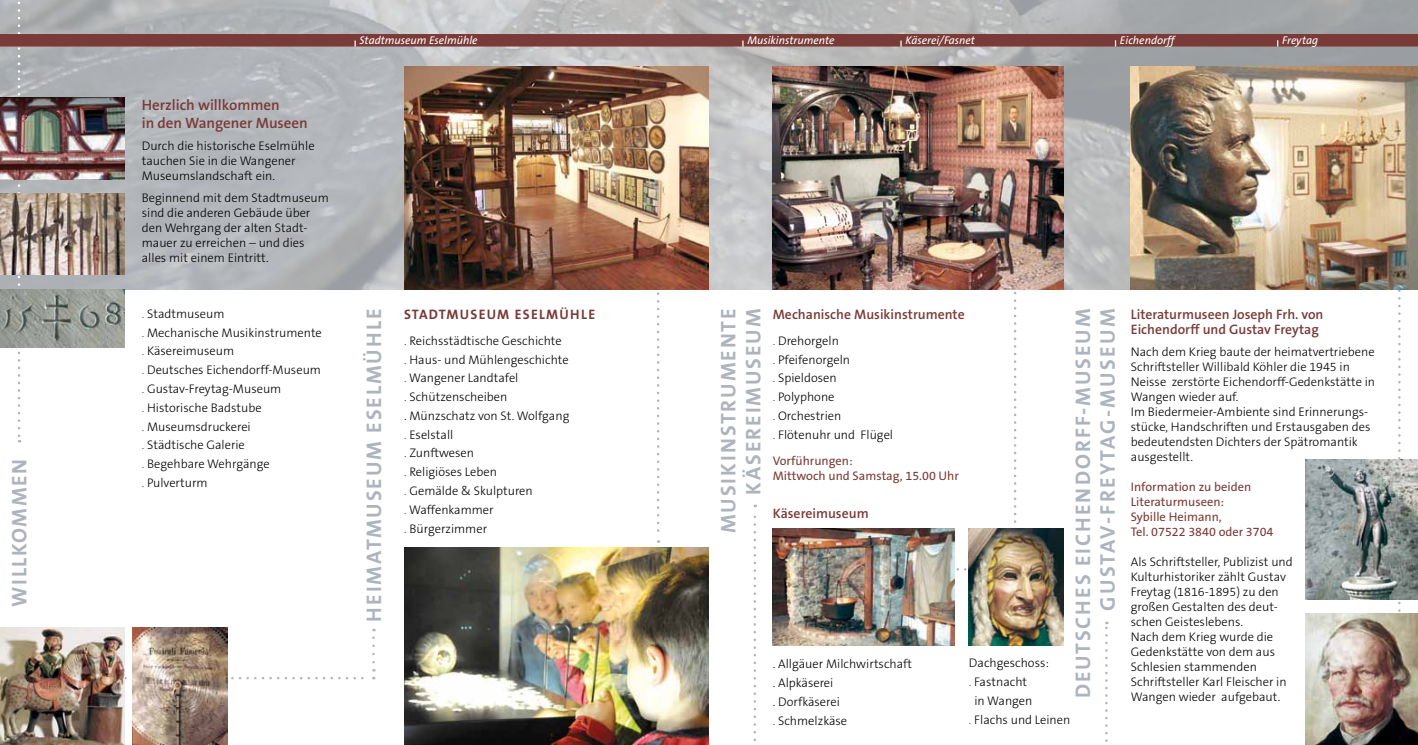
<style>
.page{position:relative;width:1418px;height:745px;background:#fff}
.page>*{position:absolute;margin:0;border:0;box-sizing:border-box;transform-origin:0 0}
.t1{font:700 21.25px "The Sans B7";letter-spacing:.09em;color:#adb4bd}
.t2{font:700 21.25px "The Sans B7";letter-spacing:.07em;color:#adb4bd}
.t3{font:600 15px/17.5px "The Sans B6";color:#7a3a37}
.t4{font:600 13.75px/15px "The Sans B6";color:#7a3a37}
.t5{font:700 13.75px "The Sans B7";letter-spacing:.09em;color:#7a3a37}
.t6{font:300 12.5px/18.8px "The Sans B3";color:#000}
.t7{font:12.5px/15px "The Sans B5 Plain";color:#7a3a37}
.t8{font:italic 11.25px "The Sans B5 Plain";color:#fff}
.s1{color:#7a3a37}
</style>
<div class="page">
<svg style="left:372px;top:628px;width:3px;height:28px"></svg>
<svg style="left:124px;top:668px;width:250px;height:11px"></svg>
<img style="left:0;top:0;width:1417px;height:289px">
<div style="left:0;top:34px;width:1417px;height:12px;background:#7a3a37"></div>
<svg style="left:354px;top:40px;width:2px;height:7px"></svg>
<svg style="left:1114px;top:40px;width:2px;height:6px"></svg>
<svg style="left:657px;top:289px;width:2px;height:253px"></svg>
<img style="left:772px;top:67px;width:291px;height:222px">
<img style="left:404px;top:67px;width:305px;height:222px">
<img style="left:133px;top:627px;width:94px;height:117px">
<svg style="left:1105px;top:621px;width:2px;height:121px"></svg>
<hr style="left:1127px;top:173px;width:244px;height:2px;background:#d2bab4">
<svg style="left:1397px;top:289px;width:3px;height:323px"></svg>
<img style="left:1305px;top:459px;width:112px;height:140px">
<img style="left:1305px;top:613px;width:112px;height:131px">
<img style="left:0;top:627px;width:124px;height:117px">
<svg style="left:18px;top:0;width:2px;height:442px"></svg>
<img style="left:0;top:193px;width:124px;height:81px">
<img style="left:0;top:97px;width:124px;height:82px">
<img style="left:0;top:289px;width:124px;height:58px">
<svg style="left:753px;top:504px;width:3px;height:237px"></svg>
<img style="left:1130px;top:67px;width:287px;height:222px">
<svg style="left:928px;top:239px;width:88px;height:331px"></svg>
<img style="left:772px;top:527px;width:182px;height:117px">
<img style="left:404px;top:547px;width:305px;height:197px">
<img style="left:969px;top:527px;width:94px;height:117px">
<h1 class="t2" style="left:8px;top:606px;width:149px;rotate:-90deg">WILLKOMMEN</h1>
<p class="t8" style="left:359px;top:35px;width:120px">Stadtmuseum Eselmühle</p>
<p class="t8" style="left:747px;top:35px;width:89px">Musikinstrumente</p>
<p class="t8" style="left:905px;top:35px;width:71px">Käserei/Fasnet</p>
<p class="t8" style="left:1119px;top:35px;width:56px">Eichendorff</p>
<p class="t8" style="left:1282px;top:35px;width:38px">Freytag</p>
<p class="t3" style="left:142px;top:97px;width:168px">Herzlich willkommen<br>in den Wangener Museen</p>
<p class="t6" style="left:142px;top:138px;width:174px;line-height:15px">Durch die historische Eselmühle tauchen Sie in die Wangener<br>Museumslandschaft ein.</p>
<p class="t6" style="left:142px;top:190px;width:189px;line-height:15px">Beginnend mit dem Stadtmuseum sind die anderen Gebäude über den Wehrgang der alten Stadt&shy;mauer zu erreichen – und dies alles mit einem Eintritt.</p>
<p class="t5" style="left:404px;top:307px;width:192px">STADTMUSEUM ESELMÜHLE</p>
<p class="t6" style="left:404px;top:331px;width:167px"><span class="s1">.</span> Reichsstädtische Geschichte<br><span class="s1">.</span> Haus- und Mühlengeschichte <span class="s1">.</span> Wangener Landtafel<br><span class="s1">.</span> Schützenscheiben<br>. Münzschatz von St. Wolfgang <span class="s1">.</span> Eselstall<br><span class="s1">.</span> Zunftwesen<br><span class="s1">.</span> Religiöses Leben<br><span class="s1">.</span> Gemälde &amp; Skulpturen<br><span class="s1">.</span> Waffenkammer<br><span class="s1">.</span> Bürgerzimmer</p>
<p class="t6" style="left:142px;top:304px;width:182px"><span class="s1">.</span> Stadtmuseum<br><span class="s1">.</span> Mechanische Musikinstrumente <span class="s1">.</span> Käsereimuseum<br><span class="s1">.</span> Deutsches Eichendorff-Museum <span class="s1">.</span> Gustav-Freytag-Museum<br><span class="s1">.</span> Historische Badstube<br><span class="s1">.</span> Museumsdruckerei<br><span class="s1">.</span> Städtische Galerie<br><span class="s1">.</span> Begehbare Wehrgänge<br><span class="s1">.</span> Pulverturm</p>
<h1 class="t1" style="left:363px;top:621px;width:314px;rotate:-90deg">H EIMATMUSEUM ESELMÜHLE</h1>
<h1 class="t1" style="left:717px;top:533px;width:226px;rotate:-90deg">MUSIKINSTRUMENTE</h1>
<p class="t4" style="left:772px;top:307px;width:193px">Mechanische Musikinstrumente</p>
<p class="t6" style="left:772px;top:331px;width:122px"><span class="s1">.</span> Drehorgeln<br><span class="s1">.</span> Pfeifenorgeln<br><span class="s1">.</span> Spieldosen<br><span class="s1">.</span> Polyphone<br><span class="s1">.</span> Orchestrien<br><span class="s1">.</span> Flötenuhr und Flügel</p>
<p class="t7" style="left:772px;top:453px;width:188px">Vorführungen:<br>Mittwoch und Samstag, 15.00 Uhr</p>
<p class="t4" style="left:772px;top:506px;width:97px">Käsereimuseum</p>
<h1 class="t1" style="left:742px;top:494px;width:186px;rotate:-90deg">KÄSEREIMUSEUM</h1>
<h1 class="t1" style="left:1071px;top:698px;width:389px;rotate:-90deg">DEUTSCHES EICHENDORFF-MUSEUM</h1>
<p class="t6" style="left:772px;top:655px;width:141px">. Allgäuer Milchwirtschaft . Alpkäserei<br>. Dorfkäserei<br><span class="s1">.</span> Schmelzkäse</p>
<p class="t6" style="left:969px;top:653px;width:81px">Dachgeschoss:</p>
<p class="t6" style="left:969px;top:672px;width:60px"><span class="s1">.</span> Fastnacht</p>
<p class="t6" style="left:974px;top:691px;width:60px">in Wangen</p>
<p class="t6" style="left:969px;top:710px;width:103px"><span class="s1">.</span> Flachs und Leinen</p>
<h1 class="t1" style="left:1096px;top:610px;width:302px;rotate:-90deg">GUSTAV-FREYTAG-MUSEUM</h1>
<p class="t4" style="left:1130px;top:307px;width:194px">Literaturmuseen Joseph Frh. von<br>Eichendorff und Gustav Freytag</p>
<p class="t6" style="left:1130px;top:344px;width:246px;line-height:15px">Nach dem Krieg baute der heimatvertriebene Schriftsteller Willibald Köhler die 1945 in Neisse zerstörte Eichendorff-Gedenkstätte in Wangen wieder auf.<br>Im Biedermeier-Ambiente sind Erinnerungs&shy;stücke, Handschriften und Erstausgaben des bedeutendsten Dichters der Spätromantik ausgestellt.</p>
<p class="t7" style="left:1130px;top:479px;width:144px">Information zu beiden<br>Literaturmuseen:<br>Sybille Heimann,<br>Tel. 07522 3840 oder 3704</p>
<p class="t6" style="left:1130px;top:554px;width:163px;line-height:15px">Als Schriftsteller, Publizist und<br>Kulturhistoriker zählt Gustav<br>Freytag (1816-1895) zu den großen Gestalten des deut&shy;schen Geisteslebens.<br>Nach dem Krieg wurde die<br>Gedenkstätte von dem aus<br>Schlesien stammenden<br>Schriftsteller Karl Fleischer in<br>Wangen wieder aufgebaut.</p>
</div>
